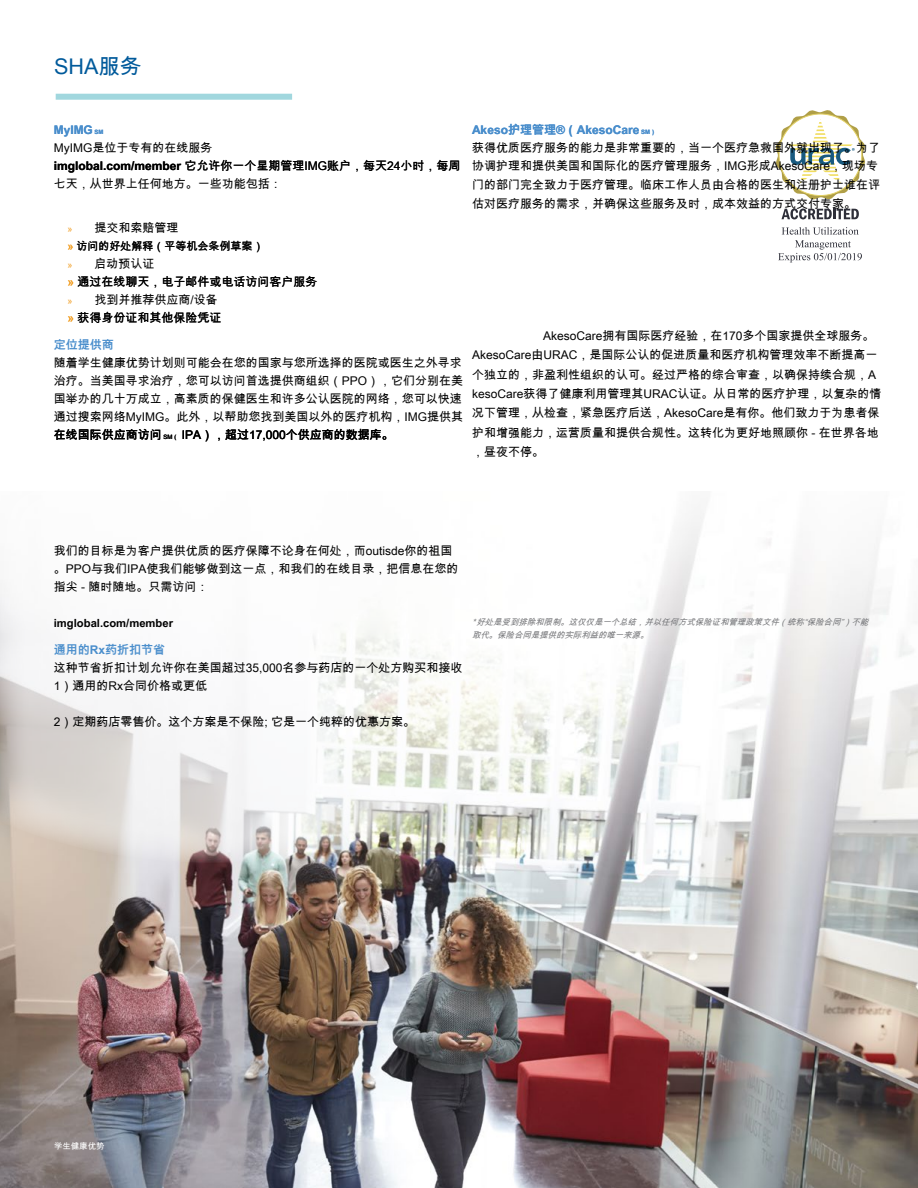
<style>
.page{position:relative;width:918px;height:1188px;background:#fff}
.page>*{position:absolute;margin:0;border:0;box-sizing:border-box;transform-origin:0 0}
.t1{font:21.6px "Arial Unicode MS";color:#005a9b}
.t2{font:12px/18px "Arial Unicode MS";color:#000}
.t3{font:700 12px "Arial Unicode MS";color:#4a8ecc}
.t4{font:700 11.85px "Arial Unicode MS";color:#4a8ecc}
.t5{font:700 11.25px "Arial Unicode MS";color:#000}
.t6{font:10.95px "Arial Unicode MS";color:#000}
.t7{font:italic 8.4px/13.5px "Arial Unicode MS";color:#77787b}
.t8{font:8.4px "Arial Unicode MS";color:#fff}
.s1{font-size:6px}
.s2{font-weight:700}
.s3{font-size:9px;color:#f19d21}
.s4{color:#f19d21}
.s5{font-weight:700;color:#4a8ecc}
.s6{font-weight:700;font-size:6px;color:#4a8ecc}
</style>
<div class="page">
<img style="left:0;top:510px;width:918px;height:678px">
<svg style="left:778px;top:227px;width:84px;height:35px"></svg>
<svg style="left:776px;top:110px;width:89px;height:90px"></svg>
<svg style="left:782px;top:209px;width:77px;height:10px"></svg>
<div style="left:56px;top:94px;width:236px;height:6px;background:#a1d7de"></div>
<svg style="left:0;top:510px;width:567px;height:353px"></svg>
<h1 class="t1" style="left:54px;top:51px;width:89px">SHA服务</h1>
<p class="t4" style="left:54px;top:121px;width:51px">MyIMG <span class="s1">SM</span></p>
<p class="t2" style="left:54px;top:138px;width:408px">MyIMG是位于专有的在线服务<br><span class="s2">imglobal.com/member</span> 它允许你一个星期管理IMG账户，每天24小时，每周七天，从世界上任何地方。一些功能包括：</p>
<p class="t2" style="left:67px;top:218px;width:112px"><span class="s3">»</span> 提交和索赔管理</p>
<p class="t6" style="left:67px;top:238px;width:198px"><span class="s4">»</span> 访问的好处解释（平等机会条例草案）</p>
<p class="t2" style="left:67px;top:254px;width:252px"><span class="s3">»</span> 启动预认证<br><span class="s4">»</span> 通过在线聊天，电子邮件或电话访问客户服务<span class="s3">»</span> 找到并推荐供应商/设备<br><span class="s4">»</span> 获得身份证和其他保险凭证</p>
<p class="t3" style="left:54px;top:336px;width:61px">定位提供商</p>
<p class="t2" style="left:54px;top:353px;width:411px;text-align:justify">随着学生健康优势计划则可能会在您的国家与您所选择的医院或医生之外寻求治疗。当美国寻求治疗，您可以访问首选提供商组织（PPO），它们分别在美国举办的几十万成立，高素质的保健医生和许多公认医院的网络，您可以快速通过搜索网络MyIMG。此外，以帮助您找到美国以外的医疗机构，IMG提供其在线国际供应商访问 <span class="s1">SM（</span> IPA），超过17,000个供应商的数据库。</p>
<p class="t2" style="left:472px;top:120px;width:410px;line-height:18.6px"><span class="s5">Akeso护理管理®（AkesoCare</span> <span class="s6">SM）<br></span>获得优质医疗服务的能力是非常重要的，当一个医疗急救国外就出现了。为了协调护理和提供美国和国际化的医疗管理服务，IMG形成AkesoCare，现场专门的部门完全致力于医疗管理。临床工作人员由合格的医生和注册护士谁在评估对医疗服务的需求，并确保这些服务及时，成本效益的方式交付专家。</p>
<p class="t2" style="left:472px;top:326px;width:411px;line-height:19.4px;text-indent:71px">AkesoCare拥有国际医疗经验，在170多个国家提供全球服务。AkesoCare由URAC，是国际公认的促进质量和医疗机构管理效率不断提高一个独立的，非盈利性组织的认可。经过严格的综合审查，以确保持续合规，A kesoCare获得了健康利用管理其URAC认证。从日常的医疗护理，以复杂的情况下管理，从检查，紧急医疗后送，AkesoCare是有你。他们致力于为患者保护和增强能力，运营质量和提供合规性。这转化为更好地照顾你 - 在世界各地，昼夜不停。</p>
<p class="t2" style="left:54px;top:541px;width:406px">我们的目标是为客户提供优质的医疗保障不论身在何处，而outisde你的祖国。PPO与我们IPA使我们能够做到这一点，和我们的在线目录，把信息在您的指尖 - 随时随地。只需访问：</p>
<p class="t5" style="left:54px;top:615px;width:121px">imglobal.com/member</p>
<p class="t3" style="left:54px;top:641px;width:113px">通用的Rx药折扣节省</p>
<p class="t2" style="left:54px;top:658px;width:410px">这种节省折扣计划允许你在美国超过35,000名参与药店的一个处方购买和接收<br>1）通用的Rx合同价格或更低</p>
<p class="t2" style="left:54px;top:712px;width:363px">2）定期药店零售价。这个方案是不保险; 它是一个纯粹的优惠方案。</p>
<p class="t7" style="left:472px;top:615px;width:401px">*好处是受到排除和限制。这仅仅是一个总结，并以任何方式保险证和管理政策文件（统称“保险合同”）不能取代。保险合同是提供的实际利益的唯一来源。</p>
<p class="t8" style="left:54px;top:1140px;width:52px">学生健康优势</p>
</div>
